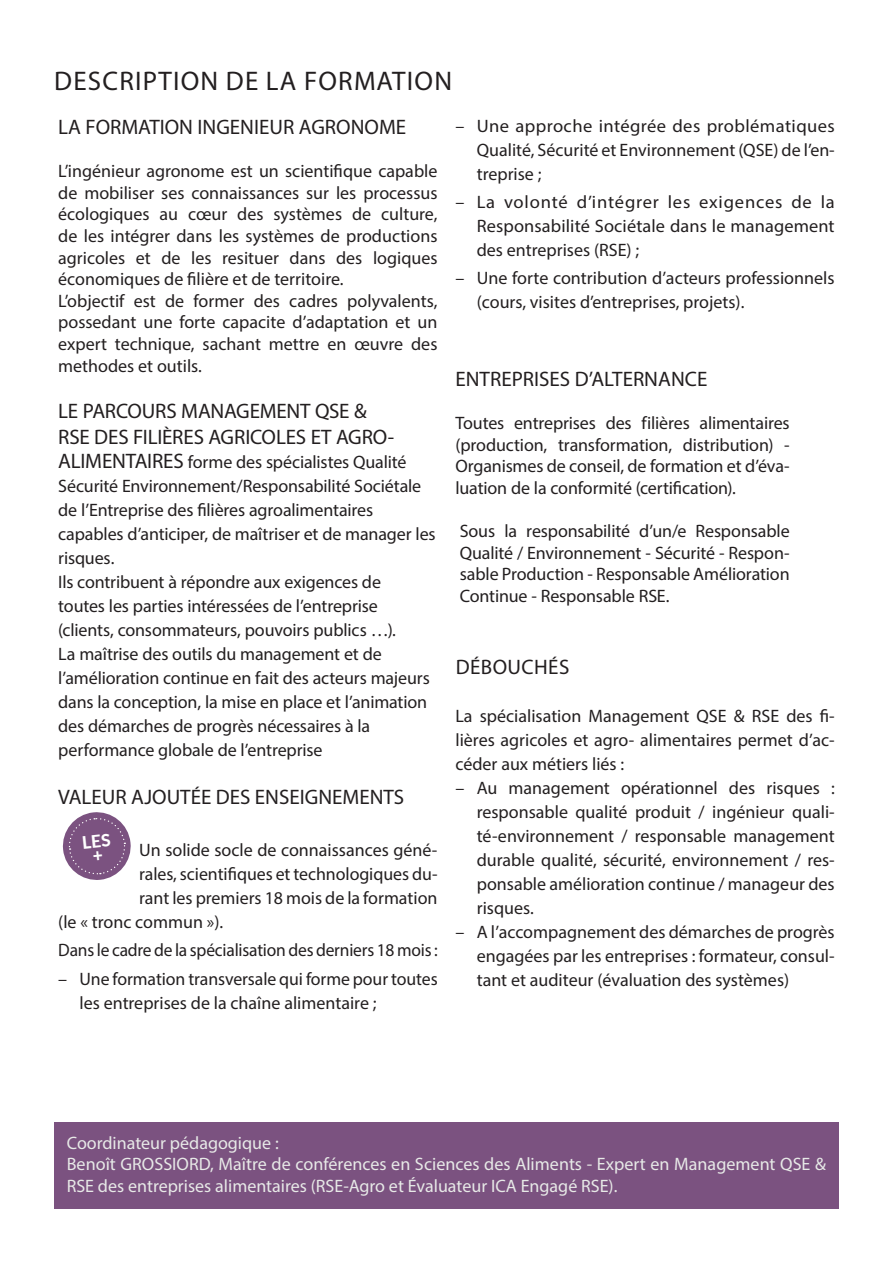
<style>
.page{position:relative;width:893px;height:1263px;background:#fff}
.page>*{position:absolute;margin:0;border:0;box-sizing:border-box;transform-origin:0 0}
.t1{font:27px "Myriad Pro";letter-spacing:.045em;color:#231f20}
.t2{font:21px/25.2px "Myriad Pro";color:#231f20}
.t3{font:21px "Myriad Pro";letter-spacing:.02em;color:#231f20}
.t4{font:18px/24px "Myriad Pro";letter-spacing:-.005em;color:#231f20;text-align:justify}
.t5{font:18px/21.6px "Myriad Pro";color:#e7e9e7}
.t6{font:800 17.25px/13.2px "Lato";color:#fff;text-align:center}
.s1{font-size:21px}
</style>
<div class="page">
<svg style="left:62px;top:812px;width:69px;height:68px"></svg>
<div style="left:54px;top:1122px;width:785px;height:87px;background:#7b5280"></div>
<h1 class="t1" style="left:54px;top:64px;width:399px">DESCRIPTION DE LA FORMATION</h1>
<p class="t2" style="left:58px;top:114px;width:349px">LA FORMATION INGENIEUR AGRONOME</p>
<p class="t4" style="left:58px;top:160px;width:381px;line-height:21.6px;text-align:left">L’ingénieur agronome est un scientifique capable de mobiliser ses connaissances sur les processus écologiques au cœur des systèmes de culture, de les intégrer dans les systèmes de productions agricoles et de les resituer dans des logiques économiques de filière et de territoire.<br>L’objectif est de former des cadres polyvalents, possedant une forte capacite d’adaptation et un expert technique, sachant mettre en œuvre des methodes et outils.</p>
<p class="t2" style="left:58px;top:398px;width:338px">LE PARCOURS MANAGEMENT QSE &amp;<br>RSE DES FILIÈRES AGRICOLES ET AGRO-</p>
<p class="t4" style="left:58px;top:449px;width:379px;text-align:left"><span class="s1">ALIMENTAIRES</span> forme des spécialistes Qualité Sécurité Environnement/Responsabilité Sociétale de l’Entreprise des filières agroalimentaires capables d’anticiper, de maîtriser et de manager les risques.<br>Ils contribuent à répondre aux exigences de<br>toutes les parties intéressées de l’entreprise (clients, consommateurs, pouvoirs publics …).<br>La maîtrise des outils du management et de l’amélioration continue en fait des acteurs majeurs dans la conception, la mise en place et l’animation des démarches de progrès nécessaires à la performance globale de l’entreprise</p>
<p class="t2" style="left:58px;top:784px;width:347px">VALEUR AJOUTÉE DES ENSEIGNEMENTS</p>
<p class="t4" style="left:139px;top:838px;width:300px">Un solide socle de connaissances géné-</p>
<p class="t4" style="left:139px;top:862px;width:300px">rales, scientifiques et technologiques du-</p>
<p class="t4" style="left:139px;top:886px;width:300px">rant les premiers 18 mois de la formation</p>
<p class="t4" style="left:58px;top:910px;width:166px">(le « tronc commun »).</p>
<p class="t4" style="left:58px;top:938px;width:381px">Dans le cadre de la spécialisation des derniers 18 mois :</p>
<p class="t4" style="left:80px;top:966px;width:360px;text-indent:-21px">– Une formation transversale qui forme pour toutes les entreprises de la chaîne alimentaire ;</p>
<p class="t6" style="left:81px;top:836px;width:30px;rotate:-6deg">LES +</p>
<p class="t4" style="left:477px;top:113px;width:360px;text-indent:-21px">– Une approche intégrée des problématiques Qualité, Sécurité et Environnement (QSE) de l’en&shy;treprise ;</p>
<p class="t4" style="left:477px;top:190px;width:360px;text-indent:-21px">– La volonté d’intégrer les exigences de la Responsabilité Sociétale dans le management des entreprises (RSE) ;</p>
<p class="t4" style="left:477px;top:266px;width:359px;text-indent:-21px">– Une forte contribution d’acteurs professionnels (cours, visites d’entreprises, projets).</p>
<p class="t2" style="left:455px;top:366px;width:253px">ENTREPRISES D’ALTERNANCE</p>
<p class="t4" style="left:455px;top:412px;width:336px;line-height:21.6px">Toutes entreprises des filières alimentaires (production, transformation, distribution) - Organismes de conseil, de formation et d’éva&shy;luation de la conformité (certification).</p>
<p class="t4" style="left:460px;top:520px;width:331px;line-height:21.6px">Sous la responsabilité d’un/e Responsable Qualité / Environnement - Sécurité - Respon&shy;sable Production - Responsable Amélioration Continue - Responsable RSE.</p>
<p class="t3" style="left:456px;top:654px;width:115px">DÉBOUCHÉS</p>
<p class="t4" style="left:455px;top:703px;width:381px">La spécialisation Management QSE &amp; RSE des fi&shy;lières agricoles et agro- alimentaires permet d’ac&shy;céder aux métiers liés :</p>
<p class="t4" style="left:477px;top:775px;width:359px;text-indent:-21px">– Au management opérationnel des risques : responsable qualité produit / ingénieur quali&shy;té-environnement / responsable management durable qualité, sécurité, environnement / res&shy;ponsable amélioration continue / manageur des risques.</p>
<p class="t4" style="left:477px;top:919px;width:359px;text-indent:-21px">– A l’accompagnement des démarches de progrès engagées par les entreprises : formateur, consul&shy;tant et auditeur (évaluation des systèmes)</p>
<p class="t5" style="left:67px;top:1132px;width:761px">Coordinateur pédagogique :<br>Benoît GROSSIORD, Maître de conférences en Sciences des Aliments - Expert en Management QSE &amp;<br>RSE des entreprises alimentaires (RSE-Agro et Évaluateur ICA Engagé RSE).</p>
</div>
